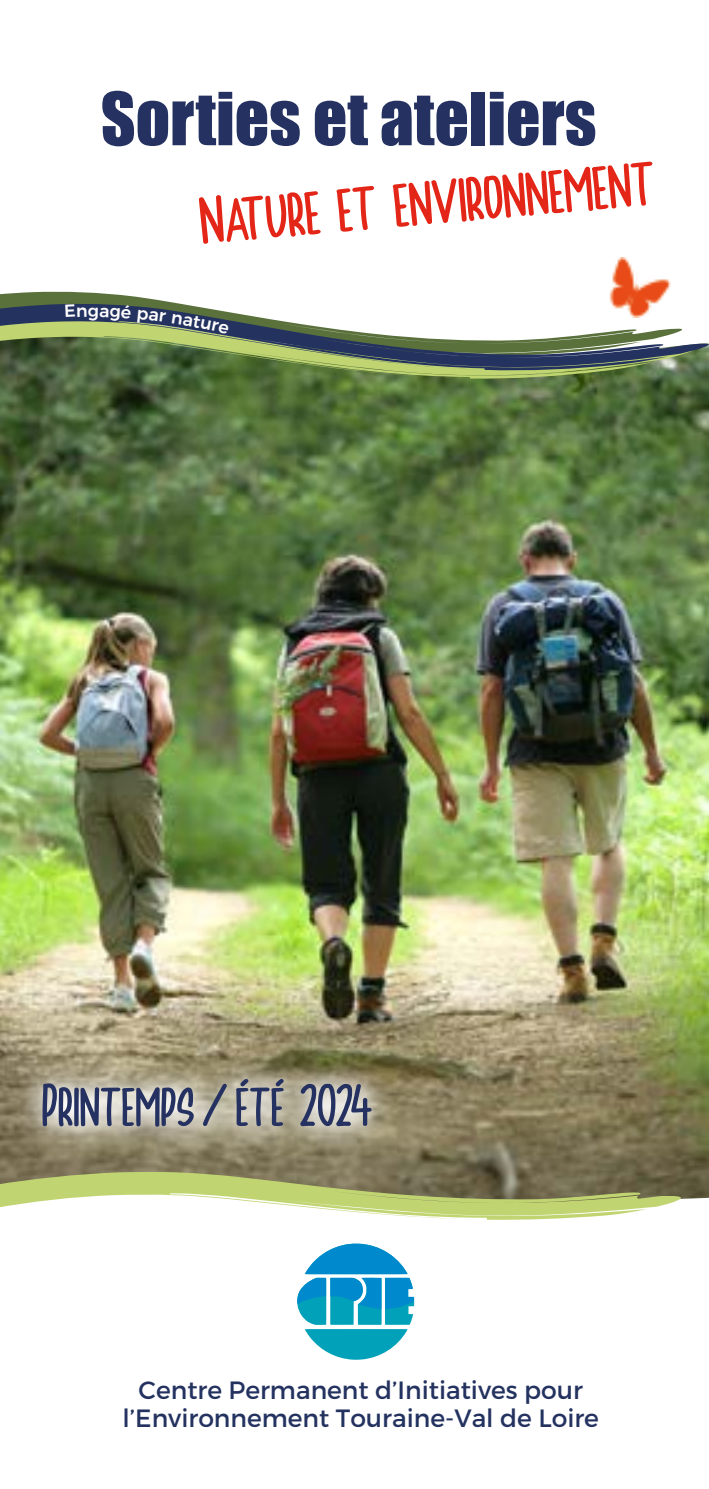
<style>
.page{position:relative;width:709px;height:1489px;background:#fff}
.page>*{position:absolute;margin:0;border:0;box-sizing:border-box;transform-origin:0 0}
.t1{font:67.5px "Floretta";color:#e32617}
.t2{font:67.5px "Impact";color:#243161}
.t3{font:60px "Floretta";color:#243161}
.t4{font:25px/27.5px "Montserrat";color:#243260;text-align:center}
</style>
<div class="page">
<img style="left:0;top:383px;width:709px;height:816px">
<img style="left:610px;top:258px;width:60px;height:33px">
<svg style="left:297px;top:1243px;width:117px;height:116px"></svg>
<svg style="left:18px;top:1054px;width:377px;height:97px;background:#aea790"></svg>
<svg style="left:0;top:383px;width:704px;height:21px;background:#506a39"></svg>
<svg style="left:0;top:291px;width:667px;height:12px"></svg>
<svg style="left:0;top:303px;width:709px;height:80px"></svg>
<svg style="left:0;top:1171px;width:689px;height:49px"></svg>
<svg style="left:65px;top:304px;width:101px;height:19px;background:#2f3e5d"></svg>
<svg style="left:172px;top:314px;width:57px;height:20px"></svg>
<h1 class="t2" style="left:101px;top:66px;width:497px">Sorties et ateliers</h1>
<h1 class="t1" style="left:198px;top:186px;width:458px;rotate:-5deg">Nature et environnement</h1>
<h2 class="t3" style="left:43px;top:1074px;width:332px">Printemps / été 2024</h2>
<p class="t4" style="left:122px;top:1376px;width:478px">Centre Permanent d’Initiatives pour l’Environnement Touraine-Val de Loire</p>
</div>
